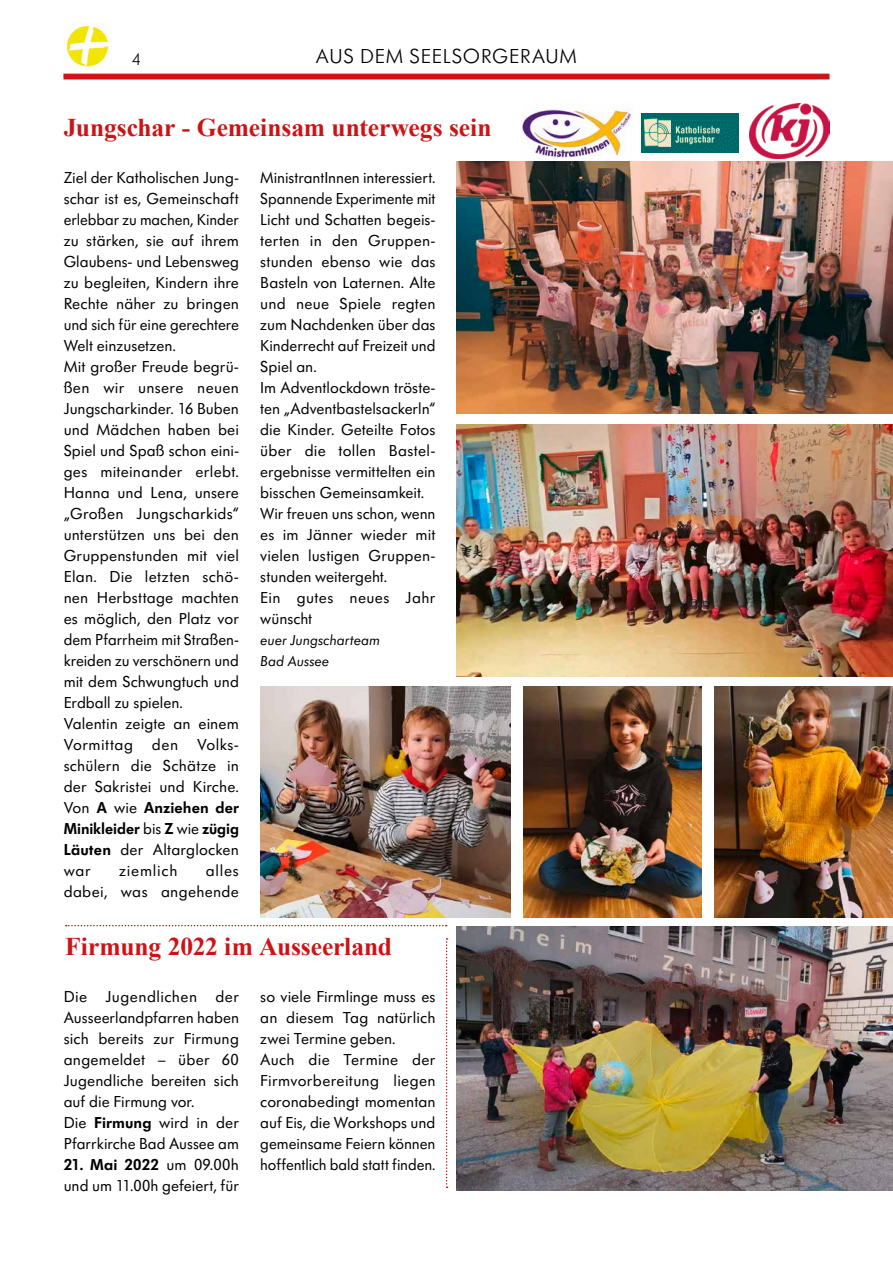
<style>
.page{position:relative;width:893px;height:1263px;background:#fff}
.page>*{position:absolute;margin:0;border:0;box-sizing:border-box;transform-origin:0 0}
.t1{font:700 25.5px "Times New Roman";letter-spacing:-.005em;color:#cd1316}
.t2{font:300 21px "Futura SB";letter-spacing:.04em;color:#000}
.t3{font:300 18px "Futura SB";color:#000}
.t4{font:16.5px/21px "Futura SB";letter-spacing:.005em;color:#000}
.t5{font:16.5px/21px "Futura SB Dem Bol";color:#000}
.t6{font:16.5px "Futura SB";letter-spacing:.045em;color:#000}
.t7{font:italic 15px/21px "Futura SB";color:#000}
.s1{font-family:"Futura SB"}
.s2{font-family:"Futura SB Dem Bol"}
</style>
<div class="page">
<div style="left:64px;top:74px;width:765px;height:5px;background:#cd1316"></div>
<img style="left:64px;top:24px;width:47px;height:44px">
<svg style="left:66px;top:925px;width:381px;height:1px"></svg>
<svg style="left:446px;top:938px;width:2px;height:250px"></svg>
<img style="left:457px;top:162px;width:436px;height:252px">
<img style="left:457px;top:425px;width:436px;height:252px">
<img style="left:457px;top:926px;width:436px;height:265px">
<img style="left:714px;top:687px;width:179px;height:231px">
<img style="left:523px;top:687px;width:178px;height:231px">
<img style="left:260px;top:687px;width:250px;height:231px">
<img style="left:642px;top:113px;width:96px;height:40px">
<img style="left:522px;top:106px;width:110px;height:52px">
<img style="left:749px;top:103px;width:80px;height:56px">
<p class="t3" style="left:132px;top:49px;width:11px">4</p>
<p class="t2" style="left:316px;top:45px;width:262px">AUS DEM SEELSORGERAUM</p>
<h1 class="t1" style="left:64px;top:109px;width:429px">Jungschar - Gemeinsam unterwegs sein</h1>
<p class="t4" style="left:64px;top:167px;width:177px">Ziel der Katholischen Jung&shy;schar ist es, Gemeinschaft erlebbar zu machen, Kinder zu stärken, sie auf ihrem<br>Glaubens- und Lebensweg zu begleiten, Kindern ihre<br>Rechte näher zu bringen und sich für eine gerechtere<br>Welt einzusetzen.<br>Mit großer Freude begrü&shy;ßen wir unsere neuen<br>Jungscharkinder. 16 Buben und Mädchen haben bei<br>Spiel und Spaß schon eini&shy;ges miteinander erlebt.<br>Hanna und Lena, unsere „Großen Jungscharkids“ unterstützen uns bei den<br>Gruppenstunden mit viel<br>Elan. Die letzten schö&shy;nen Herbsttage machten es möglich, den Platz vor dem Pfarrheim mit Straßen&shy;kreiden zu verschönern und mit dem Schwungtuch und<br>Erdball zu spielen.<br>Valentin zeigte an einem<br>Vormittag den Volks&shy;schülern die Schätze in der Sakristei und Kirche.</p>
<p class="t5" style="left:64px;top:797px;width:177px"><span class="s1">Von</span> A <span class="s1">wie</span> Anziehen der<br>Minikleider <span class="s1">bis</span> Z <span class="s1">wie</span> zügig</p>
<p class="t4" style="left:64px;top:839px;width:177px"><span class="s2">Läuten</span> der Altarglocken war</p>
<p class="t4" style="left:64px;top:860px;width:177px;text-align:right">alles<br>dabei, was angehende</p>
<p class="t6" style="left:119px;top:861px;width:60px">ziemlich</p>
<p class="t4" style="left:260px;top:167px;width:177px">MinistrantInnen interessiert.<br>Spannende Experimente mit<br>Licht und Schatten begeis&shy;terten in den Gruppen&shy;stunden ebenso wie das<br>Basteln von Laternen. Alte und neue Spiele regten zum Nachdenken über das<br>Kinderrecht auf Freizeit und<br>Spiel an.<br>Im Adventlockdown tröste&shy;ten „Adventbastelsackerln“ die Kinder. Geteilte Fotos über die tollen Bastel&shy;ergebnisse vermittelten ein bisschen Gemeinsamkeit.<br>Wir freuen uns schon, wenn es im Jänner wieder mit vielen lustigen Gruppen&shy;stunden weitergeht.<br>Ein gutes neues Jahr wünscht</p>
<p class="t7" style="left:260px;top:629px;width:121px">euer Jungscharteam<br>Bad Aussee</p>
<h1 class="t1" style="left:65px;top:928px;width:328px">Firmung 2022 im Ausseerland</h1>
<p class="t4" style="left:64px;top:986px;width:177px">Die Jugendlichen der<br>Ausseerlandpfarren haben sich bereits zur Firmung angemeldet – über 60<br>Jugendliche bereiten sich auf die Firmung vor.<br>Die <span class="s2">Firmung</span> wird in der<br>Pfarrkirche Bad Aussee am</p>
<p class="t5" style="left:64px;top:1154px;width:177px">21. Mai 2022 <span class="s1">um 09.00h</span></p>
<p class="t4" style="left:64px;top:1175px;width:177px">und um 11.00h gefeiert, für</p>
<p class="t4" style="left:260px;top:986px;width:177px">so viele Firmlinge muss es an diesem Tag natürlich zwei Termine geben.<br>Auch die Termine der<br>Firmvorbereitung liegen coronabedingt momentan auf Eis, die Workshops und gemeinsame Feiern können hoffentlich bald statt finden.</p>
</div>
